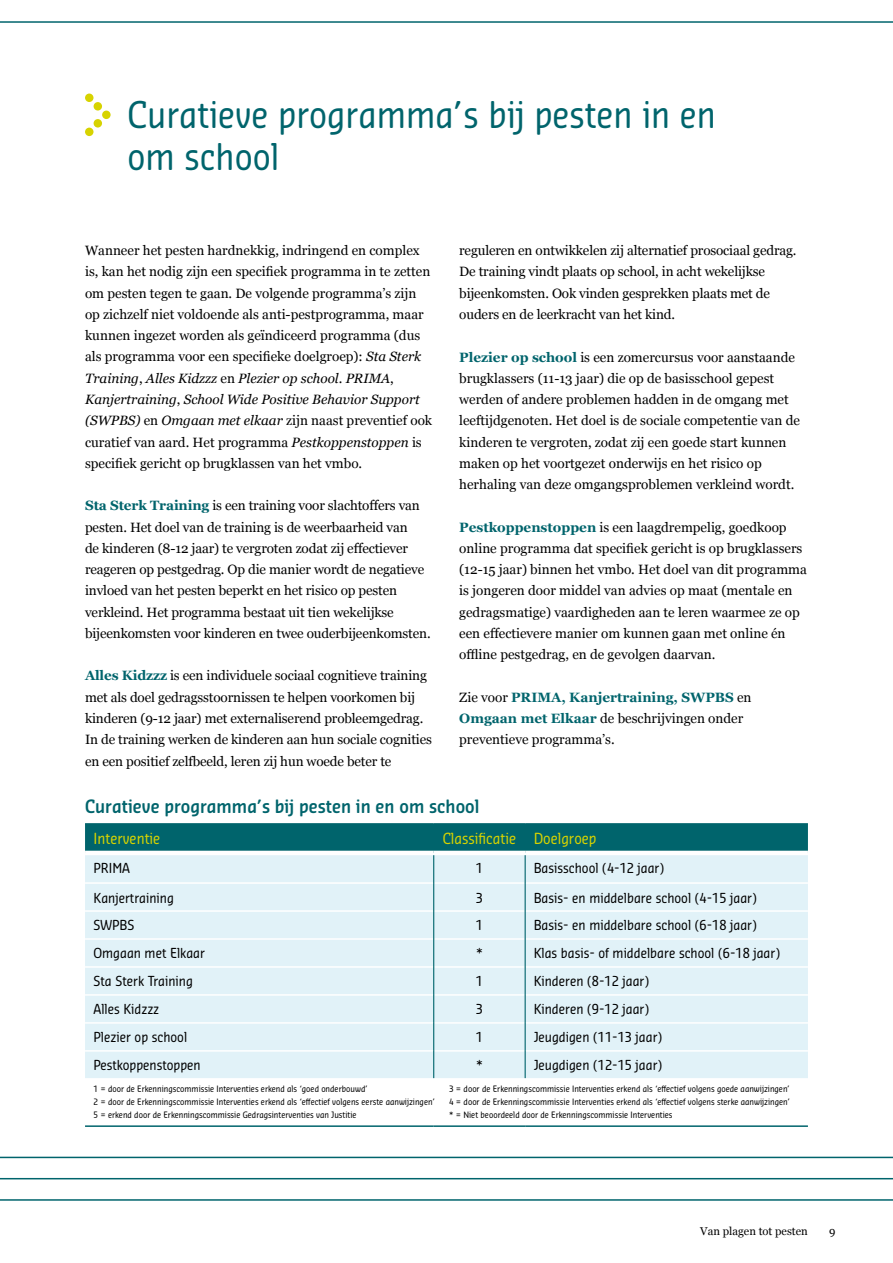
<style>
.page{position:relative;width:893px;height:1263px;background:#fff}
.page>*{position:absolute;margin:0;border:0;box-sizing:border-box;transform-origin:0 0}
.t1{font:36px/42.5px "Sansa Con Soft Pro";color:#00646c}
.t2{font:600 18px "Sansa Con Soft Pro";color:#00646c}
.t3{font:15px "Sansa Con Soft Pro";color:#d7d300}
.t4{font:13.5px/21.3px "Georgia";color:#000}
.t5{font:13.5px "Sansa Con Soft Pro";color:#000}
.t6{font:11.25px "Georgia";color:#000}
.t7{font:8.7px "Sansa Con Soft Pro";color:#000}
.s1{font-style:italic}
.s2{font-weight:700;color:#00646c}
</style>
<div class="page">
<hr style="left:85px;top:1125px;width:349px;height:2px;background:#00646c">
<hr style="left:434px;top:1125px;width:91px;height:2px;background:#00646c">
<hr style="left:525px;top:1125px;width:283px;height:2px;background:#00646c">
<hr style="left:85px;top:823px;width:349px;height:1px;background:#00646c">
<hr style="left:434px;top:823px;width:91px;height:1px;background:#00646c">
<hr style="left:525px;top:823px;width:283px;height:1px;background:#00646c">
<svg style="left:85px;top:824px;width:723px;height:254px;background:#cae3e9"></svg>
<div style="left:85px;top:94px;width:8px;height:8px;background:#d7d300;border-radius:50%"></div>
<div style="left:85px;top:128px;width:8px;height:8px;background:#d7d300;border-radius:50%"></div>
<div style="left:94px;top:102px;width:8px;height:9px;background:#d7d300;border-radius:50%"></div>
<div style="left:94px;top:119px;width:8px;height:9px;background:#d7d300;border-radius:50%"></div>
<div style="left:102px;top:111px;width:9px;height:8px;background:#d7d300;border-radius:50%"></div>
<hr style="left:0;top:21px;width:893px;height:2px;background:#00646c">
<hr style="left:0;top:1157px;width:893px;height:1px;background:#00646c">
<hr style="left:0;top:1178px;width:893px;height:1px;background:#00646c">
<hr style="left:0;top:1199px;width:893px;height:2px;background:#00646c">
<h1 class="t1" style="left:128px;top:92px;width:590px">Curatieve programma’s bij pesten in en om school</h1>
<p class="t4" style="left:85px;top:239px;width:349px">Wanneer het pesten hardnekkig, indringend en complex is, kan het nodig zijn een specifiek programma in te zetten om pesten tegen te gaan. De volgende programma’s zijn op zichzelf niet voldoende als anti-pestprogramma, maar kunnen ingezet worden als geïndiceerd programma (dus als programma voor een specifieke doelgroep): <span class="s1">Sta Sterk Training</span>, <span class="s1">Alles Kidzzz</span> en <span class="s1">Plezier op school</span>. <span class="s1">PRIMA</span>, <span class="s1">Kanjertraining</span>, <span class="s1">School Wide Positive Behavior Support (SWPBS)</span> en <span class="s1">Omgaan met elkaar</span> zijn naast preventief ook curatief van aard. Het programma <span class="s1">Pestkoppenstoppen</span> is specifiek gericht op brugklassen van het vmbo.</p>
<p class="t4" style="left:85px;top:494px;width:347px"><span class="s2">Sta Sterk Training</span> is een training voor slachtoffers van pesten. Het doel van de training is de weerbaarheid van<br>de kinderen (8-12 jaar) te vergroten zodat zij effectiever reageren op pestgedrag. Op die manier wordt de negatieve invloed van het pesten beperkt en het risico op pesten verkleind. Het programma bestaat uit tien wekelijkse bijeenkomsten voor kinderen en twee ouderbijeenkomsten.</p>
<p class="t4" style="left:85px;top:665px;width:348px"><span class="s2">Alles Kidzzz</span> is een individuele sociaal cognitieve training met als doel gedragsstoornissen te helpen voorkomen bij kinderen (9-12 jaar) met externaliserend probleemgedrag.<br>In de training werken de kinderen aan hun sociale cognities en een positief zelfbeeld, leren zij hun woede beter te</p>
<p class="t4" style="left:459px;top:239px;width:339px">reguleren en ontwikkelen zij alternatief prosociaal gedrag.<br>De training vindt plaats op school, in acht wekelijkse bijeenkomsten. Ook vinden gesprekken plaats met de ouders en de leerkracht van het kind.</p>
<p class="t4" style="left:459px;top:346px;width:342px"><span class="s2">Plezier op school</span> is een zomercursus voor aanstaande brugklassers (11-13 jaar) die op de basisschool gepest werden of andere problemen hadden in de omgang met leeftijdgenoten. Het doel is de sociale competentie van de kinderen te vergroten, zodat zij een goede start kunnen maken op het voortgezet onderwijs en het risico op herhaling van deze omgangsproblemen verkleind wordt.</p>
<p class="t4" style="left:459px;top:516px;width:349px"><span class="s2">Pestkoppenstoppen</span> is een laagdrempelig, goedkoop online programma dat specifiek gericht is op brugklassers (12-15 jaar) binnen het vmbo. Het doel van dit programma is jongeren door middel van advies op maat (mentale en gedragsmatige) vaardigheden aan te leren waarmee ze op een effectievere manier om kunnen gaan met online én offline pestgedrag, en de gevolgen daarvan.</p>
<p class="t4" style="left:459px;top:686px;width:294px">Zie voor <span class="s2">PRIMA, Kanjertraining, SWPBS</span> en<br><span class="s2">Omgaan met Elkaar</span> de beschrijvingen onder preventieve programma’s.</p>
<h2 class="t2" style="left:85px;top:794px;width:396px">Curatieve programma’s bij pesten in en om school</h2>
<p class="t3" style="left:94px;top:829px;width:68px">Interventie</p>
<p class="t3" style="left:443px;top:829px;width:155px">Classificatie Doelgroep</p>
<p class="t5" style="left:94px;top:859px;width:38px">PRIMA</p>
<p class="t5" style="left:476px;top:859px;width:9px">1</p>
<p class="t5" style="left:534px;top:859px;width:132px">Basisschool (4-12 jaar)</p>
<p class="t5" style="left:94px;top:888px;width:82px">Kanjertraining</p>
<p class="t5" style="left:476px;top:888px;width:9px">3</p>
<p class="t5" style="left:534px;top:888px;width:225px">Basis- en middelbare school (4-15 jaar)</p>
<p class="t5" style="left:94px;top:916px;width:42px">SWPBS</p>
<p class="t5" style="left:476px;top:916px;width:9px">1</p>
<p class="t5" style="left:534px;top:916px;width:225px">Basis- en middelbare school (6-18 jaar)</p>
<p class="t5" style="left:94px;top:944px;width:113px">Omgaan met Elkaar</p>
<p class="t5" style="left:476px;top:944px;width:8px">*</p>
<p class="t5" style="left:534px;top:944px;width:248px">Klas basis- of middelbare school (6-18 jaar)</p>
<p class="t5" style="left:94px;top:972px;width:101px">Sta Sterk Training</p>
<p class="t5" style="left:476px;top:972px;width:9px">1</p>
<p class="t5" style="left:534px;top:972px;width:117px">Kinderen (8-12 jaar)</p>
<p class="t5" style="left:94px;top:1000px;width:67px">Alles Kidzzz</p>
<p class="t5" style="left:476px;top:1000px;width:9px">3</p>
<p class="t5" style="left:534px;top:1000px;width:117px">Kinderen (9-12 jaar)</p>
<p class="t5" style="left:94px;top:1028px;width:95px">Plezier op school</p>
<p class="t5" style="left:476px;top:1028px;width:9px">1</p>
<p class="t5" style="left:534px;top:1028px;width:130px">Jeugdigen (11-13 jaar)</p>
<p class="t5" style="left:94px;top:1056px;width:109px">Pestkoppenstoppen</p>
<p class="t5" style="left:476px;top:1056px;width:8px">*</p>
<p class="t5" style="left:534px;top:1056px;width:130px">Jeugdigen (12-15 jaar)</p>
<p class="t7" style="left:94px;top:1083px;width:276px">1 = door de Erkenningscommissie Interventies erkend als ‘goed onderbouwd’</p>
<p class="t7" style="left:449px;top:1083px;width:342px">3 = door de Erkenningscommissie Interventies erkend als ‘effectief volgens goede aanwijzingen’</p>
<p class="t7" style="left:94px;top:1096px;width:343px">2 = door de Erkenningscommissie Interventies erkend als ‘effectief volgens eerste aanwijzingen’</p>
<p class="t7" style="left:449px;top:1096px;width:343px">4 = door de Erkenningscommissie Interventies erkend als ‘effectief volgens sterke aanwijzingen’</p>
<p class="t7" style="left:94px;top:1109px;width:265px">5 = erkend door de Erkenningscommissie Gedragsinterventies van Justitie</p>
<p class="t7" style="left:449px;top:1109px;width:225px">* = Niet beoordeeld door de Erkenningscommissie Interventies</p>
<p class="t6" style="left:700px;top:1223px;width:109px">Van plagen tot pesten</p>
<p class="t6" style="left:829px;top:1223px;width:8px">9</p>
</div>
